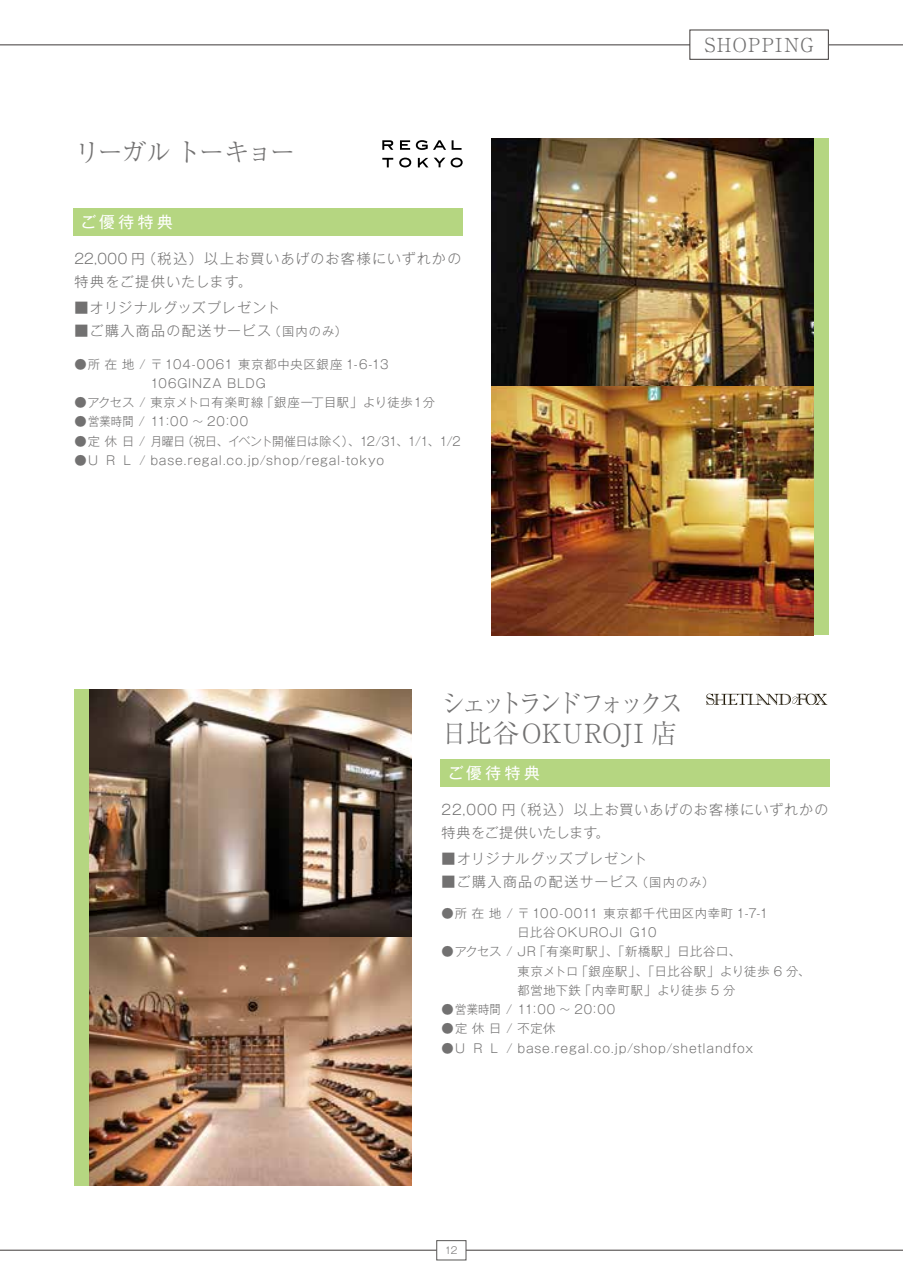
<style>
.page{position:relative;width:903px;height:1275px;background:#fff}
.page>*{position:absolute;margin:0;border:0;box-sizing:border-box;transform-origin:0 0}
.t1{font:300 26.25px/29.8px "Ryumin Pro";letter-spacing:-.11em;color:#727171;scale:.93 1}
.t2{font:300 26.25px "Ryumin Pro";letter-spacing:-.11em;color:#727171}
.t3{font:300 19.25px "Ryumin Pro";letter-spacing:.07em;color:#727171}
.t4{font:15.75px "Gothic MB101 Pro";letter-spacing:.225em;color:#fff}
.t5{font:300 14px/22.8px "Gothic MB101 Pro";letter-spacing:.075em;color:#727171}
.t6{font:300 14px "Gothic MB101 Pro";letter-spacing:.045em;color:#727171}
.t7{font:300 12.25px/19.2px "Gothic MB101 Pro";letter-spacing:.06em;color:#727171}
.t8{font:300 12.25px "Gothic MB101 Pro";letter-spacing:-.03em;color:#727171}
.t9{font:300 12.25px "Gothic MB101 Pro";letter-spacing:.02em;color:#727171}
.t10{font:300 12.25px "Gothic MB101 Pro";letter-spacing:.08em;color:#727171}
.t11{font:300 12.25px "Gothic MB101 Pro";letter-spacing:.03em;color:#727171}
.t12{font:300 9.62px "Gothic MB101 Pro";color:#727171}
.s1{font-size:12.25px}
</style>
<div class="page">
<hr style="left:0;top:1250px;width:903px;height:1px;background:#3e3a39">
<hr style="left:0;top:45px;width:903px;height:1px;background:#3e3a39">
<div style="left:436px;top:1240px;width:30px;height:20px;background:#fff;border:1px solid #575554"></div>
<div style="left:690px;top:30px;width:138px;height:29px;background:#fff"></div>
<div style="left:690px;top:30px;width:138px;height:30px;border:1px solid #3e3a39"></div>
<div style="left:814px;top:139px;width:14px;height:496px;background:#b5d681"></div>
<div style="left:74px;top:690px;width:15px;height:496px;background:#b5d681"></div>
<div style="left:73px;top:208px;width:390px;height:28px;background:#b5d681"></div>
<div style="left:440px;top:759px;width:390px;height:27px;background:#b5d681"></div>
<img style="left:491px;top:139px;width:323px;height:248px">
<img style="left:491px;top:387px;width:323px;height:248px">
<svg style="left:382px;top:140px;width:11px;height:10px"></svg>
<svg style="left:400px;top:140px;width:10px;height:10px"></svg>
<svg style="left:452px;top:140px;width:9px;height:10px"></svg>
<svg style="left:416px;top:140px;width:30px;height:10px"></svg>
<svg style="left:382px;top:158px;width:11px;height:9px"></svg>
<svg style="left:451px;top:158px;width:12px;height:9px"></svg>
<svg style="left:399px;top:158px;width:12px;height:9px"></svg>
<svg style="left:434px;top:158px;width:11px;height:9px"></svg>
<svg style="left:418px;top:158px;width:10px;height:9px"></svg>
<svg style="left:706px;top:694px;width:121px;height:11px"></svg>
<img style="left:89px;top:690px;width:323px;height:248px">
<img style="left:89px;top:938px;width:323px;height:248px">
<h1 class="t2" style="left:74px;top:132px;width:223px">リーガル トーキョー</h1>
<p class="t4" style="left:81px;top:209px;width:94px">ご優待特典</p>
<p class="t5" style="left:74px;top:245px;width:388px">22,000 円（税込）以上お買いあげのお客様にいずれかの特典をご提供いたします。</p>
<p class="t6" style="left:74px;top:296px;width:207px">■オリジナルグッズプレゼント</p>
<p class="t5" style="left:74px;top:317px;width:274px">■ご購入商品の配送サービス<span class="s1">（国内のみ）</span></p>
<p class="t10" style="left:74px;top:354px;width:328px">●所在地 / 〒104-0061 東京都中央区銀座 1-6-13　</p>
<p class="t11" style="left:74px;top:392px;width:362px">●アクセス / 東京メトロ有楽町線「銀座一丁目駅」より徒歩１分</p>
<p class="t9" style="left:74px;top:411px;width:175px">●営業時間 / 11：00 ～ 20：00</p>
<p class="t8" style="left:74px;top:431px;width:388px">●定休日 / 月曜日（祝日、イベント開催日は除く）、12/31、1/1、1/2</p>
<p class="t7" style="left:74px;top:449px;width:311px">●U R L / base.regal.co.jp/shop/regal-tokyo</p>
<p class="t7" style="left:150px;top:372px;width:117px">106GINZA BLDG</p>
<h2 class="t3" style="left:705px;top:30px;width:110px">SHOPPING</h2>
<h1 class="t1" style="left:441px;top:686px;width:288px">シェットランドフォックス　日比谷OKUROJI 店</h1>
<p class="t4" style="left:448px;top:760px;width:94px">ご優待特典</p>
<p class="t5" style="left:441px;top:796px;width:388px">22,000 円（税込）以上お買いあげのお客様にいずれかの特典をご提供いたします。</p>
<p class="t6" style="left:441px;top:847px;width:207px">■オリジナルグッズプレゼント</p>
<p class="t5" style="left:441px;top:868px;width:274px">■ご購入商品の配送サービス<span class="s1">（国内のみ）</span></p>
<p class="t7" style="left:441px;top:902px;width:328px">●所在地 / 〒 100-0011 東京都千代田区内幸町 1-7-1</p>
<p class="t7" style="left:441px;top:940px;width:301px">●アクセス / JR「有楽町駅」、「新橋駅」日比谷口、</p>
<p class="t7" style="left:517px;top:921px;width:140px">日比谷OKUROJI G10</p>
<p class="t7" style="left:517px;top:960px;width:294px">東京メトロ「銀座駅」、「日比谷駅」より徒歩 6 分、都営地下鉄「内幸町駅」より徒歩 5 分</p>
<p class="t9" style="left:441px;top:999px;width:188px">●営業時間 / 11：00 ～ 20：00　</p>
<p class="t7" style="left:442px;top:1017px;width:115px">●定休日/不定休</p>
<p class="t7" style="left:442px;top:1037px;width:313px">●U R L / base.regal.co.jp/shop/shetlandfox</p>
<p class="t12" style="left:445px;top:1242px;width:14px">12</p>
</div>
